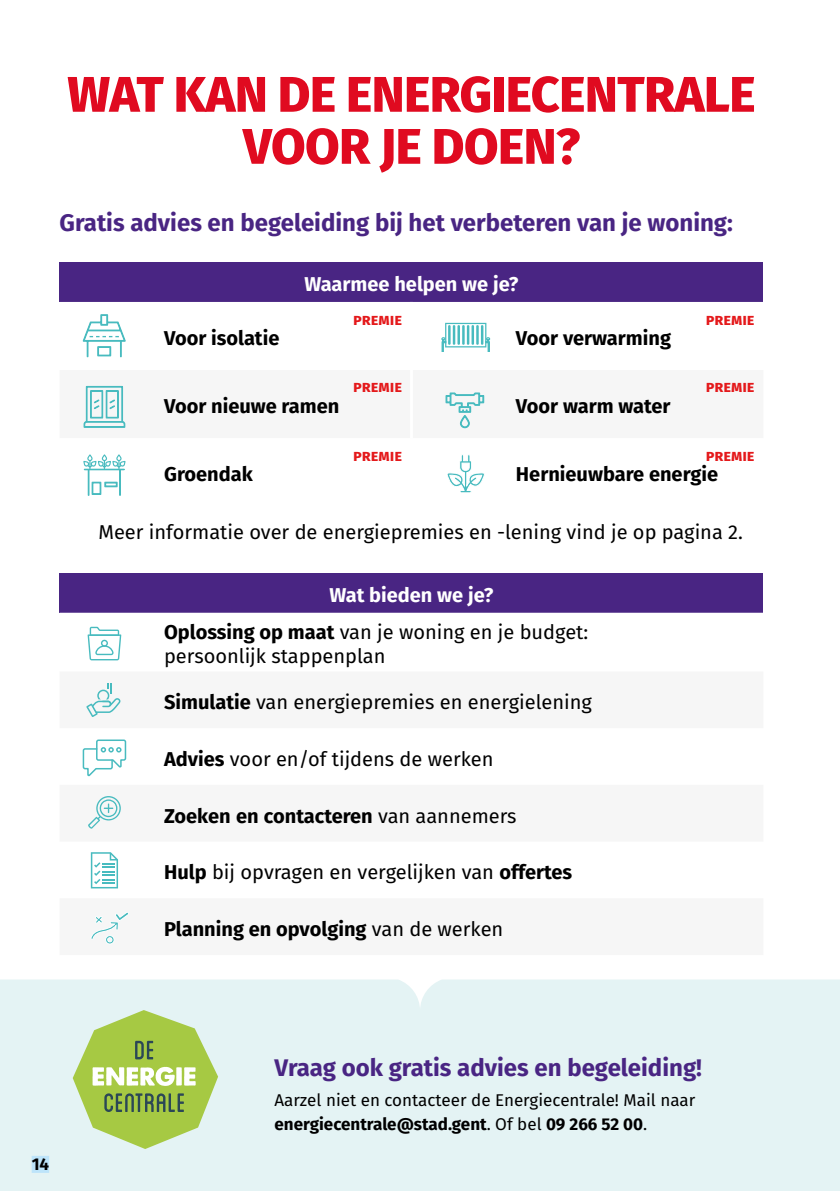
<style>
.page{position:relative;width:840px;height:1191px;background:#fff}
.page>*{position:absolute;margin:0;border:0;box-sizing:border-box;transform-origin:0 0}
.t1{font:800 50px/52px "Fira Sans";letter-spacing:-.01em;color:#e00a20;text-align:center}
.t2{font:700 24px "Fira Sans";color:#492583}
.t3{font:20px/37.2px "Fira Sans";color:#000}
.t4{font:700 20px "Fira Sans";color:#000}
.t5{font:700 20px "Fira Sans";color:#fff}
.t6{font:17px/24px "Fira Sans";color:#000}
.t7{font:700 17px "Fira Sans";color:#000}
.t8{font:700 16px "Fira Sans";color:#e4191b}
.s1{font-weight:700;color:#fff}
.s2{font-weight:700}
.s3{font-weight:400}
</style>
<div class="page">
<div style="left:0;top:979px;width:839px;height:212px;background:#e4f3f4"></div>
<div style="left:32px;top:1155px;width:17px;height:17px;background:#bde4fa"></div>
<svg style="left:73px;top:1010px;width:145px;height:139px;background:#b8d383"></svg>
<div style="left:60px;top:262px;width:703px;height:40px;background:#492583"></div>
<div style="left:60px;top:573px;width:703px;height:40px;background:#492583"></div>
<svg style="left:83px;top:314px;width:43px;height:43px"></svg>
<svg style="left:83px;top:386px;width:42px;height:42px"></svg>
<svg style="left:83px;top:454px;width:42px;height:42px"></svg>
<hr style="left:84px;top:469px;width:40px;height:1px;background:#48bbbf">
<svg style="left:447px;top:454px;width:37px;height:38px"></svg>
<svg style="left:88px;top:627px;width:33px;height:33px"></svg>
<svg style="left:91px;top:852px;width:27px;height:36px"></svg>
<svg style="left:91px;top:912px;width:37px;height:32px"></svg>
<svg style="left:83px;top:739px;width:43px;height:37px"></svg>
<svg style="left:86px;top:683px;width:34px;height:34px"></svg>
<svg style="left:88px;top:796px;width:33px;height:32px"></svg>
<svg style="left:441px;top:323px;width:49px;height:29px"></svg>
<svg style="left:445px;top:392px;width:39px;height:36px"></svg>
<h1 class="t1" style="left:67px;top:64px;width:689px">WAT KAN DE ENERGIECENTRALE<br>VOOR JE DOEN?</h1>
<p class="t2" style="left:60px;top:203px;width:674px">Gratis advies en begeleiding bij het verbeteren van je woning:</p>
<p class="t5" style="left:304px;top:268px;width:215px">Waarmee helpen we je?</p>
<p class="t8" style="left:353px;top:306px;width:50px">premie</p>
<p class="t8" style="left:705px;top:306px;width:50px">premie</p>
<p class="t4" style="left:164px;top:321px;width:117px">Voor isolatie</p>
<p class="t4" style="left:515px;top:321px;width:156px">Voor verwarming</p>
<p class="t8" style="left:353px;top:373px;width:50px">premie</p>
<p class="t8" style="left:705px;top:373px;width:50px">premie</p>
<p class="t4" style="left:164px;top:389px;width:177px">Voor nieuwe ramen</p>
<p class="t4" style="left:515px;top:389px;width:156px">Voor warm water</p>
<p class="t8" style="left:353px;top:441px;width:50px">premie</p>
<p class="t8" style="left:705px;top:441px;width:50px">premie</p>
<p class="t4" style="left:164px;top:457px;width:90px">Groendak</p>
<p class="t4" style="left:515px;top:457px;width:204px">Hernieuwbare energie</p>
<p class="t3" style="left:98px;top:513px;width:645px">Meer informatie over de energiepremies en -lening vind je op pagina 2.</p>
<p class="t3" style="left:164px;top:576px;width:425px;text-indent:165px"><span class="s1">Wat bieden we je?<br></span><span class="s2">Oplossing op maat</span> van je woning en je budget:</p>
<p class="t3" style="left:164px;top:637px;width:223px">persoonlijk stappenplan</p>
<p class="t3" style="left:164px;top:683px;width:429px"><span class="s2">Simulatie</span> van energiepremies en energielening</p>
<p class="t3" style="left:164px;top:740px;width:331px"><span class="s2">Advies</span> voor en/of tijdens de werken</p>
<p class="t4" style="left:164px;top:798px;width:354px">Zoeken en contacteren <span class="s3">van aannemers</span></p>
<p class="t3" style="left:164px;top:853px;width:409px"><span class="s2">Hulp</span> bij opvragen en vergelijken van <span class="s2">offertes</span></p>
<p class="t4" style="left:164px;top:912px;width:340px">Planning en opvolging <span class="s3">van de werken</span></p>
<p class="t7" style="left:32px;top:1149px;width:19px">14</p>
<p class="t2" style="left:274px;top:1047px;width:429px">Vraag ook gratis advies en begeleiding!</p>
<p class="t6" style="left:274px;top:1087px;width:422px">Aarzel niet en contacteer de Energiecentrale! Mail naar <span class="s2">energiecentrale@stad.gent</span>. Of bel <span class="s2">09 266 52 00</span>.</p>
</div>
